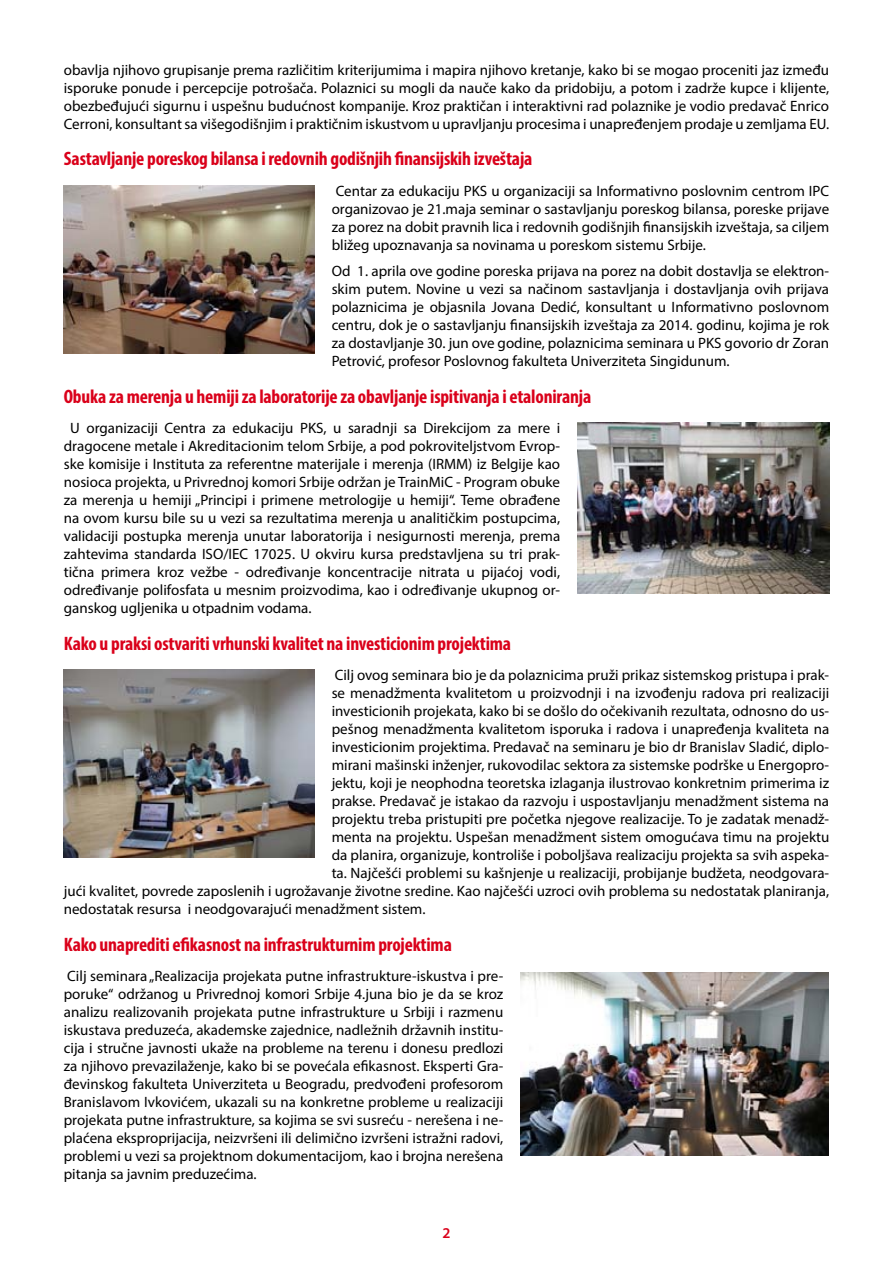
<style>
.page{position:relative;width:893px;height:1263px;background:#fff}
.page>*{position:absolute;margin:0;border:0;box-sizing:border-box;transform-origin:0 0}
.t1{font:700 condensed 19.5px "Myriad Pro";letter-spacing:-.01em;color:#da001a}
.t2{font:15px/18px "Myriad Pro";color:#000;text-align:justify}
.t3{font:600 15px "Myriad Pro";color:#da001a}
</style>
<div class="page">
<img style="left:64px;top:186px;width:251px;height:168px">
<img style="left:577px;top:422px;width:252px;height:171px">
<img style="left:64px;top:669px;width:251px;height:188px">
<img style="left:520px;top:972px;width:308px;height:184px">
<p class="t2" style="left:64px;top:61px;width:767px">obavlja njihovo grupisanje prema različitim kriterijumima i mapira njihovo kretanje, kako bi se mogao proceniti jaz između isporuke ponude i percepcije potrošača. Polaznici su mogli da nauče kako da pridobiju, a potom i zadrže kupce i klijente, obezbeđujući sigurnu i uspešnu budućnost kompanije. Kroz praktičan i interaktivni rad polaznike je vodio predavač Enrico Cerroni, konsultant sa višegodišnjim i praktičnim iskustvom u upravljanju procesima i unapređenjem prodaje u zemljama EU.</p>
<h1 class="t1" style="left:64px;top:147px;width:470px">Sastavljanje poreskog bilansa i redovnih godišnjih finansijskih izveštaja</h1>
<p class="t2" style="left:332px;top:182px;width:499px">Centar za edukaciju PKS u organizaciji sa Informativno poslovnim centrom IPC organizovao je 21.maja seminar o sastavljanju poreskog bilansa, poreske prijave za porez na dobit pravnih lica i redovnih godišnjih finansijskih izveštaja, sа ciljem bližeg upoznavanja sa novinama u poreskom sistemu Srbije.</p>
<p class="t2" style="left:332px;top:262px;width:499px">Od 1. aprila ove godine poreska prijava na porez na dobit dostavlja se elektron&shy;skim putem. Novine u vezi sa načinom sastavljanja i dostavljanja ovih prijava polaznicima je objasnila Jovana Dedić, konsultant u Informativno poslovnom centru, dok je o sastavljanju finansijskih izveštaja za 2014. godinu, kojima je rok za dostavljanje 30. jun ove godine, polaznicima seminara u PKS govorio dr Zoran Petrović, profesor Poslovnog fakulteta Univerziteta Singidunum.</p>
<h1 class="t1" style="left:64px;top:384px;width:529px">Obuka za merenja u hemiji za laboratorije za obavljanje ispitivanja i etaloniranja</h1>
<p class="t2" style="left:64px;top:419px;width:498px;text-indent:7px">U оrgаnizаciјi Centra za edukaciju PKS, u sаrаdnji sа Dirеkciјоm zа mеrе i drаgоcеnе mеtаlе i Аkrеditаciоnim tеlоm Srbiје, а pоd pоkrоvitеlјstvоm Еvrоp&shy;skе kоmisiје i Institutа zа rеfеrеntnе mаtеriјаlе i mеrеnjа (IRMM) iz Bеlgiје kао nоsiоcа prојеktа, u Privrеdnoj kоmоri Srbiје оdržаn је TrainMiC - Prоgrаm оbukе zа mеrеnjа u hеmiјi „Principi i primеnе mеtrоlоgiје u hеmiјi“. Теmе оbrаđеnе nа оvоm kursu bile su u vezi sa rezultatima mеrеnjа u аnаlitičkim pоstupcimа, vаlidаciјi pоstupkа mеrеnjа unutаr lаbоrаtоriја i nеsigurnоsti mеrеnjа, prеmа zаhtеvimа stаndаrdа ISO/IEC 17025. U оkviru kursа prеdstаvlјеnа su tri prаk&shy;tičnа primеrа krоz vеžbе - odrеđivаnjе kоncеntrаciје nitrаtа u piјаćој vоdi, odrеđivаnjе pоlifоsfаtа u mеsnim prоizvоdimа, kao i odrеđivаnjе ukupnоg оr&shy;gаnskоg uglјеnikа u оtpаdnim vоdаmа.</p>
<h1 class="t1" style="left:64px;top:631px;width:449px">Kako u praksi ostvariti vrhunski kvalitet na investicionim projektima</h1>
<p class="t2" style="left:335px;top:666px;width:496px">Cilj ovog seminara bio je da polaznicima pruži prikaz sistemskog pristupa i prak-</p>
<p class="t2" style="left:332px;top:684px;width:499px">se menadžmenta kvalitetom u proizvodnji i na izvođenju radova pri realizaciji</p>
<p class="t2" style="left:332px;top:702px;width:499px">investicionih projekata, kako bi se došlo do očekivanih rezultata, odnosno do us-</p>
<p class="t2" style="left:332px;top:720px;width:499px">pešnog menadžmenta kvalitetom isporuka i radova i unapređenja kvaliteta na</p>
<p class="t2" style="left:332px;top:738px;width:499px">investicionim projektima. Predavač na seminaru je bio dr Branislav Sladić, diplo-</p>
<p class="t2" style="left:332px;top:756px;width:499px">mirani mašinski inženjer, rukovodilac sektora za sistemske podrške u Energopro-</p>
<p class="t2" style="left:332px;top:774px;width:499px">jektu, koji je neophodna teoretska izlaganja ilustrovao konkretnim primerima iz</p>
<p class="t2" style="left:332px;top:792px;width:499px">prakse. Predavač je istakao da razvoju i uspostavljanju menadžment sistema na</p>
<p class="t2" style="left:332px;top:810px;width:499px">projektu treba pristupiti pre početka njegove realizacije. To je zadatak menadž-</p>
<p class="t2" style="left:332px;top:828px;width:499px">menta na projektu. Uspešan menadžment sistem omogućava timu na projektu</p>
<p class="t2" style="left:332px;top:846px;width:499px">da planira, organizuje, kontroliše i poboljšava realizaciju projekta sa svih aspeka-</p>
<p class="t2" style="left:332px;top:864px;width:499px">ta. Najčešći problemi su kašnjenje u realizaciji, probijanje budžeta, neodgovara-</p>
<p class="t2" style="left:64px;top:882px;width:767px">jući kvalitet, povrede zaposlenih i ugrožavanje životne sredine. Kao najčešći uzroci ovih problema su nedostatak planiranja,</p>
<p class="t2" style="left:64px;top:900px;width:363px">nedostatak resursa i neodgovarajući menadžment sistem.</p>
<h1 class="t1" style="left:64px;top:932px;width:390px">Kako unaprediti efikasnost na infrastrukturnim projektima</h1>
<p class="t2" style="left:64px;top:967px;width:441px">Cilj seminara „Realizacija projekata putne infrastrukture-iskustva i pre&shy;poruke“ održanog u Privrednoj komori Srbije 4.juna bio je da se kroz analizu realizovanih projekata putne infrastrukture u Srbiji i razmenu iskustava preduzeća, akademske zajednice, nadležnih državnih institu&shy;cija i stručne javnosti ukaže na probleme na terenu i donesu predlozi za njihovo prevazilaženje, kako bi se povećala efikasnost. Eksperti Gra&shy;đevinskog fakulteta Univerziteta u Beogradu, predvođeni profesorom Branislavom Ivkovićem, ukazali su na konkretne probleme u realizaciji projekata putne infrastrukture, sa kojima se svi susreću - nerešena i ne&shy;plaćena eksproprijacija, neizvršeni ili delimično izvršeni istražni radovi, problemi u vezi sa projektnom dokumentacijom, kao i brojna nerešena pitanja sa javnim preduzećima.</p>
<p class="t3" style="left:442px;top:1224px;width:10px">2</p>
</div>
